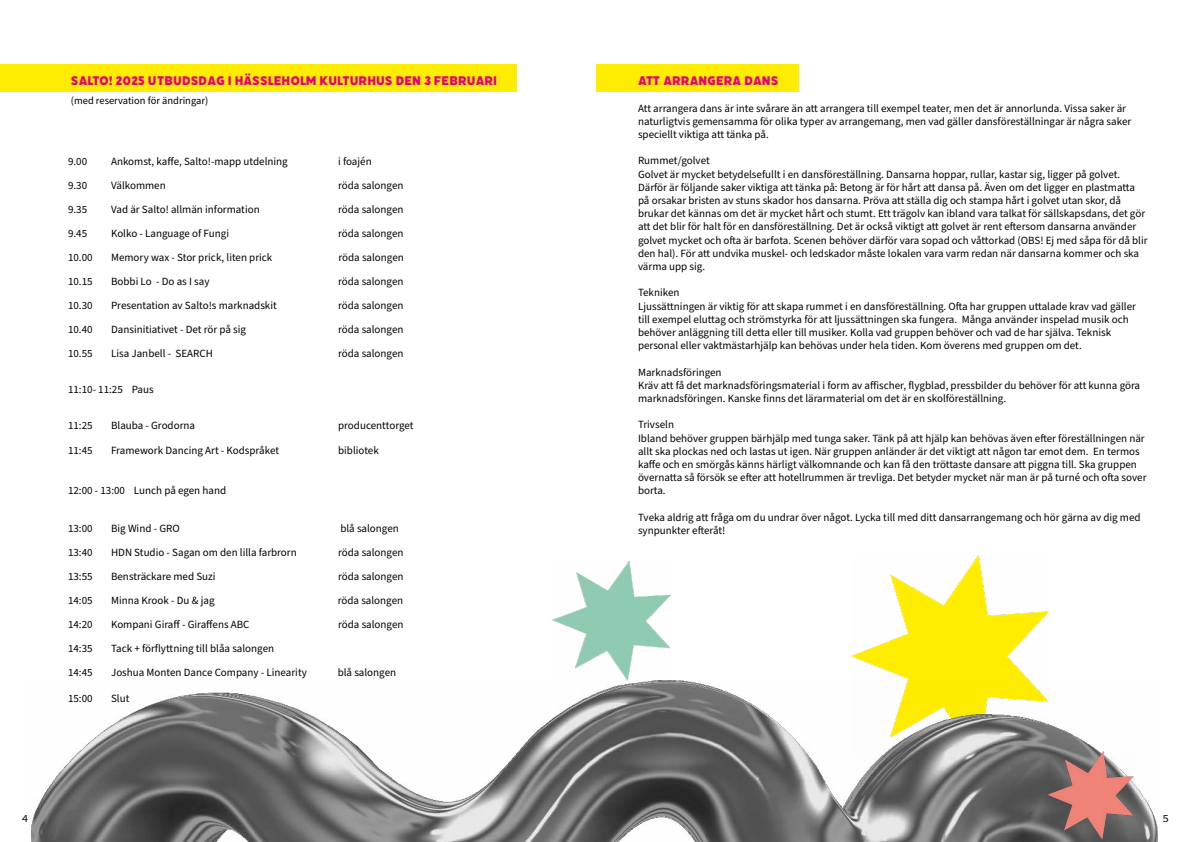
<style>
.page{position:relative;width:1191px;height:842px;background:#fff}
.page>*{position:absolute;margin:0;border:0;box-sizing:border-box;transform-origin:0 0}
.t1{font:14px "Filicudi Solid";color:#e6007d}
.t2{font:11px/13.2px "Source Sans Pro";color:#000}
.t3{font:11px "Source Code Variable";color:#000}
.t4{font:10.5px "Source Sans Pro";color:#000}
</style>
<div class="page">
<img style="left:890px;top:555px;width:93px;height:24px">
<img style="left:31px;top:579px;width:1127px;height:263px">
<img style="left:1047px;top:751px;width:86px;height:89px">
<img style="left:553px;top:561px;width:117px;height:120px">
<div style="left:0;top:65px;width:516px;height:27px;background:#ffed00"></div>
<div style="left:596px;top:65px;width:202px;height:27px;background:#ffed00"></div>
<p class="t1" style="left:71px;top:72px;width:428px">SALTO! 2025 UTBUDSDAG I HÄSSLEHOLM KULTURHUS DEN 3 FEBRUARI</p>
<p class="t4" style="left:71px;top:93px;width:139px">(med reservation för ä ndringar)</p>
<p class="t2" style="left:68px;top:155px;width:21px">9.00</p>
<p class="t2" style="left:111px;top:155px;width:178px">Ankomst, kaffe, Salto!-mapp utdelning</p>
<p class="t2" style="left:338px;top:155px;width:35px">i foajén</p>
<p class="t2" style="left:68px;top:179px;width:21px">9.30</p>
<p class="t2" style="left:111px;top:179px;width:56px">Välkommen</p>
<p class="t2" style="left:338px;top:179px;width:67px">röda salongen</p>
<p class="t2" style="left:68px;top:203px;width:21px">9.35</p>
<p class="t2" style="left:111px;top:203px;width:150px">Vad är Salto! allmän information</p>
<p class="t2" style="left:338px;top:203px;width:67px">röda salongen</p>
<p class="t2" style="left:68px;top:227px;width:21px">9.45</p>
<p class="t2" style="left:111px;top:227px;width:120px">Kolko - Language of Fungi</p>
<p class="t2" style="left:338px;top:227px;width:67px">röda salongen</p>
<p class="t2" style="left:68px;top:251px;width:26px">10.00</p>
<p class="t2" style="left:111px;top:251px;width:163px">Memory wax - Stor prick, liten prick</p>
<p class="t2" style="left:338px;top:251px;width:67px">röda salongen</p>
<p class="t2" style="left:68px;top:275px;width:26px">10.15</p>
<p class="t2" style="left:111px;top:275px;width:100px">Bobbi Lo - Do as I say</p>
<p class="t2" style="left:338px;top:275px;width:67px">röda salongen</p>
<p class="t2" style="left:68px;top:299px;width:26px">10.30</p>
<p class="t2" style="left:111px;top:299px;width:167px">Presentation av Salto!s marknadskit</p>
<p class="t2" style="left:338px;top:299px;width:67px">röda salongen</p>
<p class="t2" style="left:68px;top:323px;width:26px">10.40</p>
<p class="t2" style="left:111px;top:323px;width:137px">Dansinitiativet - Det rör på sig</p>
<p class="t2" style="left:338px;top:323px;width:67px">röda salongen</p>
<p class="t2" style="left:68px;top:347px;width:26px">10.55</p>
<p class="t2" style="left:111px;top:347px;width:103px">Lisa Janbell - SEARCH</p>
<p class="t2" style="left:338px;top:347px;width:67px">röda salongen</p>
<p class="t2" style="left:68px;top:383px;width:87px">11:10- 11:25 Paus</p>
<p class="t2" style="left:68px;top:419px;width:26px">11:25</p>
<p class="t2" style="left:111px;top:419px;width:86px">Blauba - Grodorna</p>
<p class="t2" style="left:338px;top:419px;width:77px">producenttorget</p>
<p class="t2" style="left:68px;top:444px;width:26px">11:45</p>
<p class="t2" style="left:111px;top:444px;width:169px">Framework Dancing Art - Kodspråket</p>
<p class="t2" style="left:338px;top:444px;width:42px">bibliotek</p>
<p class="t2" style="left:68px;top:484px;width:160px">12:00 - 13:00 Lunch på egen hand</p>
<p class="t2" style="left:68px;top:522px;width:26px">13:00</p>
<p class="t2" style="left:111px;top:522px;width:70px">Big Wind - GRO</p>
<p class="t2" style="left:340px;top:522px;width:60px">blå salongen</p>
<p class="t2" style="left:68px;top:546px;width:26px">13:40</p>
<p class="t2" style="left:111px;top:546px;width:187px">HDN Studio - Sagan om den lilla farbrorn</p>
<p class="t2" style="left:338px;top:546px;width:67px">röda salongen</p>
<p class="t2" style="left:68px;top:570px;width:26px">13:55</p>
<p class="t2" style="left:111px;top:570px;width:106px">Bensträckare med Suzi</p>
<p class="t2" style="left:338px;top:570px;width:67px">röda salongen</p>
<p class="t2" style="left:68px;top:594px;width:26px">14:05</p>
<p class="t2" style="left:111px;top:594px;width:105px">Minna Krook - Du &amp; jag</p>
<p class="t2" style="left:338px;top:594px;width:67px">röda salongen</p>
<p class="t2" style="left:68px;top:618px;width:26px">14:20</p>
<p class="t2" style="left:111px;top:618px;width:140px">Kompani Giraff - Giraffens ABC</p>
<p class="t2" style="left:338px;top:618px;width:67px">röda salongen</p>
<p class="t2" style="left:68px;top:642px;width:26px">14:35</p>
<p class="t2" style="left:111px;top:642px;width:165px">Tack + förflyttning till blåa salongen</p>
<p class="t2" style="left:68px;top:666px;width:26px">14:45</p>
<p class="t2" style="left:111px;top:666px;width:197px">Joshua Monten Dance Company - Linearity</p>
<p class="t2" style="left:338px;top:666px;width:60px">blå salongen</p>
<p class="t2" style="left:68px;top:692px;width:26px">15:00</p>
<p class="t2" style="left:111px;top:692px;width:20px">Slut</p>
<p class="t1" style="left:638px;top:73px;width:142px">ATT ARRANGERA DANS</p>
<p class="t2" style="left:638px;top:102px;width:495px">Att arrangera dans är inte svårare än att arrangera till exempel teater, men det är annorlunda. Vissa saker är naturligtvis gemensamma för olika typer av arrangemang, men vad gäller dansföreställningar är några saker speciellt viktiga att tänka på.</p>
<p class="t2" style="left:638px;top:155px;width:511px">Rummet/golvet<br>Golvet är mycket betydelsefullt i en dansföreställning. Dansarna hoppar, rullar, kastar sig, ligger på golvet.<br>Därför är följande saker viktiga att tänka på: Betong är för hårt att dansa på. Även om det ligger en plastmatta på orsakar bristen av stuns skador hos dansarna. Pröva att ställa dig och stampa hårt i golvet utan skor, då brukar det kännas om det är mycket hårt och stumt. Ett trägolv kan ibland vara talkat för sällskapsdans, det gör att det blir för halt för en dansföreställning. Det är också viktigt att golvet är rent eftersom dansarna använder golvet mycket och ofta är barfota. Scenen behöver därför vara sopad och våttorkad (OBS! Ej med såpa för då blir den hal). För att undvika muskel- och ledskador måste lokalen vara varm redan när dansarna kommer och ska värma upp sig.</p>
<p class="t2" style="left:638px;top:287px;width:499px">Tekniken<br>Ljussättningen är viktig för att skapa rummet i en dansföreställning. Ofta har gruppen uttalade krav vad gäller till exempel eluttag och strömstyrka för att ljussättningen ska fungera. Många använder inspelad musik och behöver anläggning till detta eller till musiker. Kolla vad gruppen behöver och vad de har själva. Teknisk personal eller vaktmästarhjälp kan behövas under hela tiden. Kom överens med gruppen om det.</p>
<p class="t2" style="left:638px;top:366px;width:503px">Marknadsföringen<br>Kräv att få det marknadsföringsmaterial i form av affischer, flygblad, pressbilder du behöver för att kunna göra marknadsföringen. Kanske finns det lärarmaterial om det är en skolföreställning.</p>
<p class="t2" style="left:638px;top:419px;width:510px">Trivseln<br>Ibland behöver gruppen bärhjälp med tunga saker. Tänk på att hjälp kan behövas även efter föreställningen när allt ska plockas ned och lastas ut igen. När gruppen anländer är det viktigt att någon tar emot dem. En termos kaffe och en smörgås känns härligt välkomnande och kan få den tröttaste dansare att piggna till. Ska gruppen övernatta så försök se efter att hotellrummen är trevliga. Det betyder mycket när man är på turné och ofta sover borta.</p>
<p class="t2" style="left:638px;top:511px;width:504px">Tveka aldrig att fråga om du undrar över något. Lycka till med ditt dansarrangemang och hör gärna av dig med synpunkter efteråt!</p>
<p class="t3" style="left:22px;top:810px;width:8px">4</p>
<p class="t3" style="left:1162px;top:810px;width:8px">5</p>
</div>
